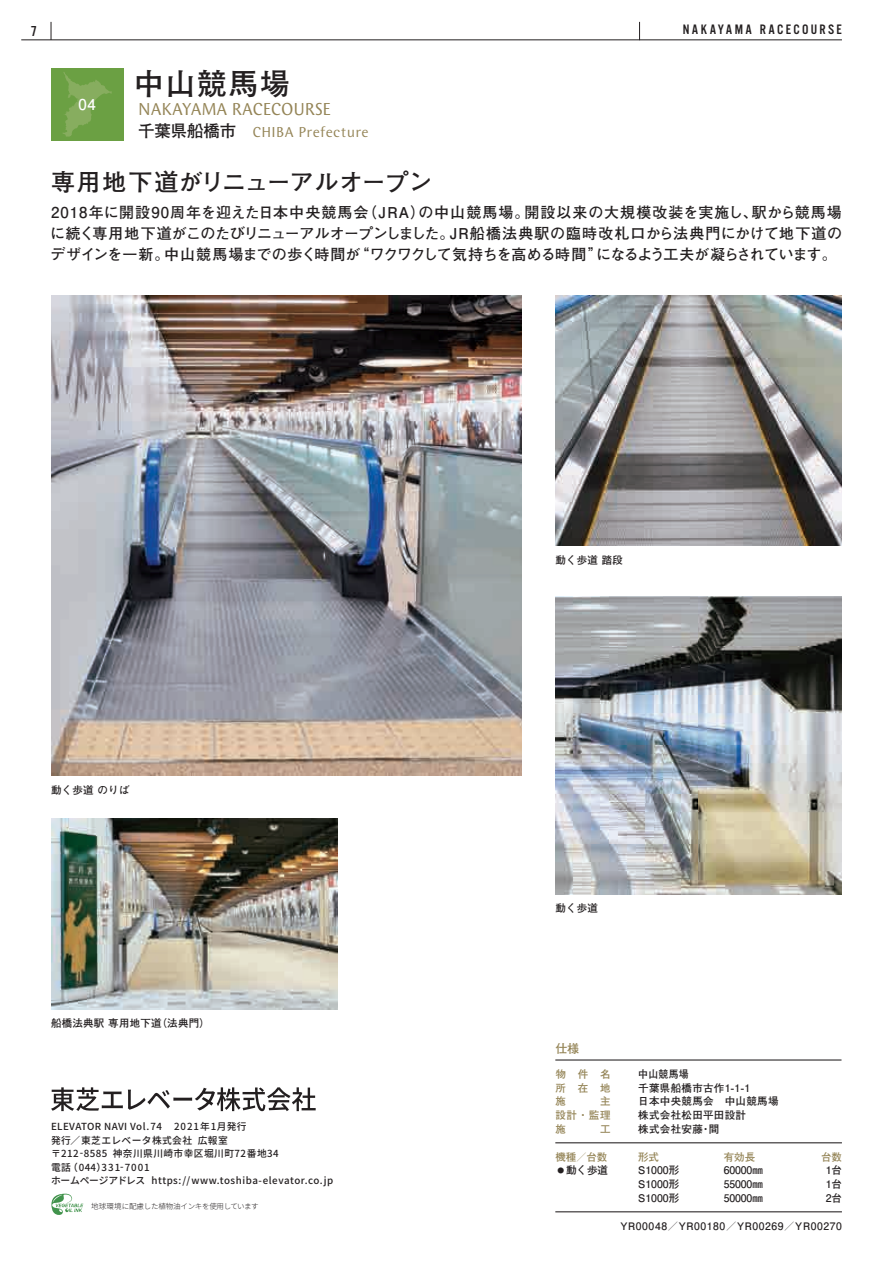
<style>
.page{position:relative;width:893px;height:1263px;background:#fff}
.page>*{position:absolute;margin:0;border:0;box-sizing:border-box;transform-origin:0 0}
.t1{font:700 30px "Futo Go B101 Pro";letter-spacing:.05em;color:#231f20}
.t2{font:700 24px "Futo Go B101 Pro";letter-spacing:-.015em;color:#231f20}
.t3{font:18px "Wunderlich";letter-spacing:-.02em;color:#948456}
.t4{font:700 15px/21px "Futo Go B101 Pro";letter-spacing:-.045em;color:#231f20;text-align:justify}
.t5{font:15px "Wunderlich";letter-spacing:.02em;color:#948456}
.t6{font:700 15px "Futo Go B101 Pro";color:#fff}
.t7{font:15px "Alternate Gothic EF No Three";color:#231f20}
.t8{font:14.25px "Alternate Gothic EF No Three";letter-spacing:.165em;color:#231f20}
.t9{font:700 12px "Futo Go B101 Pro";color:#948456}
.t10{font:700 10.5px "Futo Go B101 Pro";letter-spacing:.02em;color:#231f20}
.t11{font:700 10.5px "Futo Go B101 Pro";letter-spacing:.03em;color:#948456}
.t12{font:700 10.5px "Futo Go B101 Pro";letter-spacing:.02em;color:#231f20;scale:.94 1}
.t13{font:700 10.5px "Futo Go B101";color:#231f20}
.t14{font:700 10.35px "Futo Go B101 Pro";letter-spacing:.06em;color:#231f20}
.t15{font:500 9.75px/13.5px "Toshiba Sans JP";letter-spacing:.04em;color:#231f20}
.t16{font:300 7.5px "Toshiba Sans JP";letter-spacing:-.02em;color:#231f20}
.s1{font-family:"Futo Go B101 Pro";font-weight:700;font-size:16.5px;color:#231f20}
.s2{font-family:"Futo Go B101 Pro";font-size:6.75px}
</style>
<div class="page">
<hr style="left:892px;top:0;width:1px;height:1263px;background:#bcbdc0">
<img style="left:51px;top:818px;width:287px;height:191px">
<img style="left:555px;top:296px;width:287px;height:250px">
<img style="left:51px;top:296px;width:470px;height:480px">
<img style="left:555px;top:597px;width:287px;height:297px">
<div style="left:51px;top:68px;width:72px;height:72px;background:#6ba043"></div>
<svg style="left:63px;top:72px;width:49px;height:65px"></svg>
<svg style="left:51px;top:1087px;width:265px;height:24px"></svg>
<svg style="left:51px;top:1194px;width:32px;height:21px"></svg>
<svg style="left:51px;top:22px;width:1px;height:17px"></svg>
<hr style="left:21px;top:39px;width:821px;height:1px;background:#231f20">
<svg style="left:639px;top:22px;width:1px;height:17px"></svg>
<hr style="left:555px;top:1059px;width:286px;height:1px;background:#231f20">
<hr style="left:555px;top:1142px;width:287px;height:1px;background:#231f20">
<hr style="left:555px;top:1211px;width:287px;height:1px;background:#231f20">
<p class="t7" style="left:31px;top:23px;width:8px">7</p>
<p class="t8" style="left:683px;top:22px;width:161px">NAKAYAMA RACECOURSE</p>
<h1 class="t1" style="left:134px;top:59px;width:157px">中山競馬場</h1>
<p class="t3" style="left:138px;top:99px;width:194px">NAKAYAMA RACECOURSE</p>
<p class="t5" style="left:138px;top:123px;width:232px"><span class="s1">千葉県船橋市　</span>CHIBA Prefecture</p>
<h2 class="t2" style="left:51px;top:163px;width:383px">専用地下道がリニューアルオープン</h2>
<p class="t4" style="left:50px;top:200px;width:794px">2018年に開設90周年を迎えた日本中央競馬会（JRA）の中山競馬場。開設以来の大規模改装を実施し、駅から競馬場に続く専用地下道がこのたびリニューアルオープンしました。JR船橋法典駅の臨時改札口から法典門にかけて地下道のデザインを一新。中山競馬場までの歩く時間が“ワクワクして気持ちを高める時間”になるよう工夫が凝らされています。</p>
<p class="t6" style="left:78px;top:92px;width:19px">04</p>
<p class="t10" style="left:51px;top:781px;width:80px">動く歩道 のりば</p>
<p class="t10" style="left:51px;top:1015px;width:160px">船橋法典駅 専用地下道（法典門）</p>
<p class="t15" style="left:51px;top:1120px;width:284px">ELEVATOR NAVI Vol.74　 2021年1月発行<br>発行／東芝エレベータ株式会社 広報室<br>〒212-8585 神奈川県川崎市幸区堀川町72番地34<br>電話（044）331-7001<br>ホームページアドレス　https://www.toshiba-elevator.co.jp</p>
<p class="t16" style="left:91px;top:1202px;width:169px">地球環境に配慮した植物油インキを使用しています</p>
<p class="t10" style="left:555px;top:551px;width:69px">動く歩道 踏段</p>
<p class="t10" style="left:555px;top:899px;width:44px">動く歩道</p>
<p class="t9" style="left:555px;top:1039px;width:25px">仕様</p>
<p class="t11" style="left:555px;top:1065px;width:57px">物件名</p>
<p class="t12" style="left:638px;top:1065px;width:55px">中山競馬場</p>
<p class="t11" style="left:555px;top:1079px;width:57px">所在地</p>
<p class="t10" style="left:638px;top:1079px;width:113px">千葉県船橋市古作1-1-1</p>
<p class="t11" style="left:555px;top:1093px;width:12px">施</p>
<p class="t11" style="left:600px;top:1093px;width:12px">主</p>
<p class="t10" style="left:638px;top:1093px;width:142px">日本中央競馬会　中山競馬場</p>
<p class="t11" style="left:555px;top:1107px;width:57px">設計・監理</p>
<p class="t10" style="left:638px;top:1107px;width:109px">株式会社松田平田設計</p>
<p class="t11" style="left:555px;top:1120px;width:12px">施</p>
<p class="t11" style="left:600px;top:1120px;width:12px">工</p>
<p class="t10" style="left:638px;top:1120px;width:82px">株式会社安藤・間</p>
<p class="t11" style="left:555px;top:1148px;width:54px">機種／台数</p>
<p class="t11" style="left:638px;top:1148px;width:22px">形式</p>
<p class="t11" style="left:724px;top:1148px;width:33px">有効長</p>
<p class="t11" style="left:821px;top:1148px;width:22px">台数</p>
<p class="t13" style="left:557px;top:1164px;width:52px"><span class="s2">●</span> 動く歩道</p>
<p class="t10" style="left:638px;top:1162px;width:43px">S1000形</p>
<p class="t10" style="left:724px;top:1162px;width:41px">60000㎜</p>
<p class="t10" style="left:826px;top:1162px;width:18px">1台</p>
<p class="t10" style="left:638px;top:1176px;width:43px">S1000形</p>
<p class="t10" style="left:724px;top:1176px;width:41px">55000㎜</p>
<p class="t10" style="left:826px;top:1176px;width:18px">1台</p>
<p class="t10" style="left:638px;top:1190px;width:43px">S1000形</p>
<p class="t10" style="left:724px;top:1190px;width:41px">50000㎜</p>
<p class="t10" style="left:826px;top:1190px;width:18px">2台</p>
<p class="t14" style="left:620px;top:1217px;width:223px">YR00048／YR00180／YR00269／YR00270</p>
</div>
